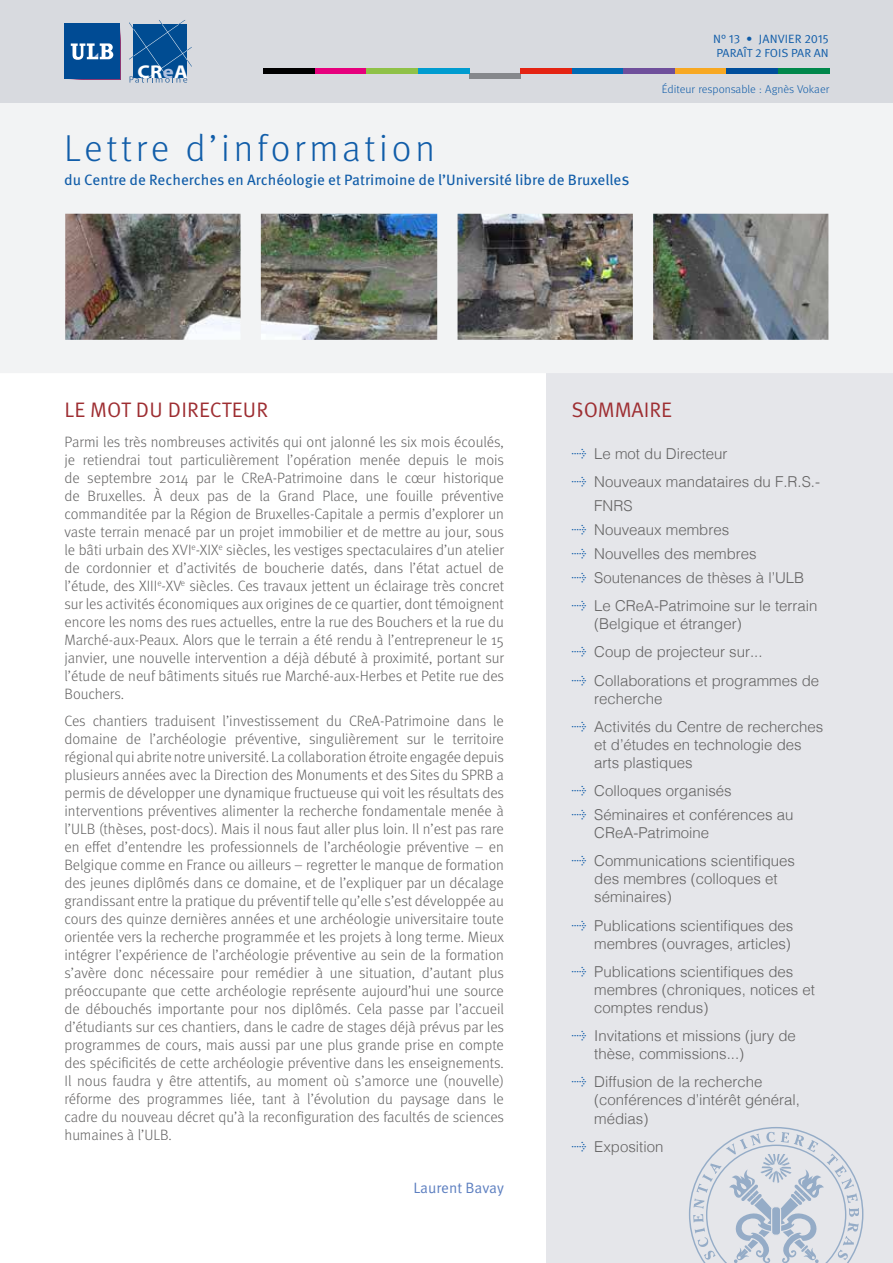
<style>
.page{position:relative;width:893px;height:1263px;background:#fff}
.page>*{position:absolute;margin:0;border:0;box-sizing:border-box;transform-origin:0 0}
.t1{font:300 37.5px "Meta OT";letter-spacing:.1em;color:#115da9}
.t2{font:21px "Meta OT Norm";color:#9e2e32}
.t3{font:700 18.6px "Myriad Pro";color:#fff;scale:1.12 1}
.t4{font:300 15px/18px "Meta OT";color:#646363;text-align:justify}
.t5{font:300 15px/18px "Helvetica";color:#646363}
.t6{font:15px "Meta OT";color:#115da9}
.t7{font:15px "Meta OT Norm";letter-spacing:-.005em;color:#5d7fc0}
.t8{font:12px "Meta OT Norm";letter-spacing:.01em;color:#115da9}
.t9{font:11.7px "Meta OT Norm";color:#115da9;scale:1.04 1}
.t10{font:300 11.25px "Meta OT";letter-spacing:-.005em;color:#115da9;scale:1.04 1}
.s1{color:#b0c1e0}
.s2{font-size:16.5px}
.s3{font-family:"Meta OT";font-size:19.5px;color:#115da9}
</style>
<div class="page">
<div style="left:546px;top:196px;width:347px;height:1067px;background:#e5e6ea"></div>
<svg style="left:0;top:103px;width:893px;height:270px;fill:#f2f3f4"></svg>
<div style="left:0;top:0;width:893px;height:103px;background:#d8dadf"></div>
<div style="left:64px;top:23px;width:56px;height:56px;background:#004b94"></div>
<svg style="left:71px;top:43px;width:42px;height:17px"></svg>
<svg style="left:129px;top:20px;width:63px;height:63px"></svg>
<div style="left:264px;top:69px;width:51px;height:5px;background:#000"></div>
<div style="left:315px;top:69px;width:51px;height:5px;background:#e6007d"></div>
<div style="left:366px;top:69px;width:52px;height:5px;background:#8fc148"></div>
<div style="left:469px;top:74px;width:52px;height:5px;background:#86888c"></div>
<div style="left:521px;top:69px;width:51px;height:5px;background:#e42313"></div>
<div style="left:572px;top:69px;width:51px;height:5px;background:#006ab4"></div>
<div style="left:418px;top:69px;width:51px;height:5px;background:#009cd0"></div>
<div style="left:624px;top:69px;width:51px;height:5px;background:#6f4f9b"></div>
<div style="left:675px;top:69px;width:51px;height:5px;background:#f7a823"></div>
<div style="left:726px;top:69px;width:52px;height:5px;background:#004e9b"></div>
<div style="left:778px;top:69px;width:51px;height:5px;background:#00874b"></div>
<svg style="left:689px;top:1127px;width:174px;height:136px"></svg>
<p class="t3" style="left:138px;top:60px;width:46px">CR<span class="s1">e</span>A</p>
<h1 class="t1" style="left:64px;top:126px;width:372px">Lettre d’information</h1>
<p class="t6" style="left:64px;top:171px;width:567px">du Centre de Recherches en Archéologie et Patrimoine de l’Université libre de Bruxelle<span class="s2">s</span></p>
<p class="t8" style="left:713px;top:32px;width:117px">N° 13 • JANVIER 2015</p>
<p class="t9" style="left:716px;top:46px;width:110px">PARAÎT 2 FOIS PAR AN</p>
<p class="t10" style="left:662px;top:82px;width:162px">Éditeur responsable : Agnès Vokaer</p>
<h2 class="t2" style="left:65px;top:397px;width:205px">LE MOT DU DIRECTEUR</h2>
<p class="t4" style="left:64px;top:433px;width:441px">Parmi les très nombreuses activités qui ont jalonné les six mois écoulés, je retiendrai tout particulièrement l’opération menée depuis le mois de septembre 2014 par le CReA-Patrimoine dans le cœur historique de Bruxelles. À deux pas de la Grand Place, une fouille préventive commanditée par la Région de Bruxelles-Capitale a permis d’explorer un vaste terrain menacé par un projet immobilier et de mettre au jour, sous le bâti urbain des XVI<sup>e</sup>-XIX<sup>e</sup> siècles, les vestiges spectaculaires d’un atelier de cordonnier et d’activités de boucherie datés, dans l’état actuel de l’étude, des XIII<sup>e</sup>-XV<sup>e</sup> siècles. Ces travaux jettent un éclairage très concret sur les activités économiques aux origines de ce quartier, dont témoignent encore les noms des rues actuelles, entre la rue des Bouchers et la rue du Marché-aux-Peaux. Alors que le terrain a été rendu à l’entrepreneur le 15 janvier, une nouvelle intervention a déjà débuté à proximité, portant sur l’étude de neuf bâtiments situés rue Marché-aux-Herbes et Petite rue des Bouchers.</p>
<p class="t4" style="left:64px;top:712px;width:441px">Ces chantiers traduisent l’investissement du CReA-Patrimoine dans le domaine de l’archéologie préventive, singulièrement sur le territoire régional qui abrite notre université. La collaboration étroite engagée depuis plusieurs années avec la Direction des Monuments et des Sites du SPRB a permis de développer une dynamique fructueuse qui voit les résultats des interventions préventives alimenter la recherche fondamentale menée à l’ULB (thèses, post-docs). Mais il nous faut aller plus loin. Il n’est pas rare en effet d’entendre les professionnels de l’archéologie préventive – en Belgique comme en France ou ailleurs – regretter le manque de formation des jeunes diplômés dans ce domaine, et de l’expliquer par un décalage grandissant entre la pratique du préventif telle qu’elle s’est développée au cours des quinze dernières années et une archéologie universitaire toute orientée vers la recherche programmée et les projets à long terme. Mieux intégrer l’expérience de l’archéologie préventive au sein de la formation s’avère donc nécessaire pour remédier à une situation, d’autant plus préoccupante que cette archéologie représente aujourd’hui une source de débouchés importante pour nos diplômés. Cela passe par l’accueil d’étudiants sur ces chantiers, dans le cadre de stages déjà prévus par les programmes de cours, mais aussi par une plus grande prise en compte des spécificités de cette archéologie préventive dans les enseignements.<br>Il nous faudra y être attentifs, au moment où s’amorce une (nouvelle) réforme des programmes liée, tant à l’évolution du paysage dans le cadre du nouveau décret qu’à la reconfiguration des facultés de sciences humaines à l’ULB.</p>
<p class="t7" style="left:413px;top:1179px;width:92px">Laurent Bavay</p>
<h2 class="t2" style="left:572px;top:397px;width:102px">SOMMAIRE</h2>
<p class="t5" style="left:572px;top:443px;width:158px"><span class="s3">→</span> Le mot du Directeur</p>
<p class="t5" style="left:594px;top:468px;width:227px;line-height:24px;text-indent:-23px"><span class="s3">→</span> Nouveaux mandataires du F.R.S.-<br>FNRS</p>
<p class="t5" style="left:572px;top:519px;width:159px"><span class="s3">→</span> Nouveaux membres</p>
<p class="t5" style="left:572px;top:543px;width:187px"><span class="s3">→</span> Nouvelles des membres</p>
<p class="t5" style="left:572px;top:567px;width:234px"><span class="s3">→</span> Soutenances de thèses à l’ULB</p>
<p class="t5" style="left:594px;top:596px;width:225px;text-indent:-23px"><span class="s3">→</span> Le CReA-Patrimoine sur le terrain (Belgique et étranger)</p>
<p class="t5" style="left:572px;top:642px;width:193px"><span class="s3">→</span> Coup de projecteur sur...</p>
<p class="t5" style="left:594px;top:670px;width:227px;text-indent:-23px"><span class="s3">→</span> Collaborations et programmes de recherche</p>
<p class="t5" style="left:594px;top:716px;width:231px;text-indent:-23px"><span class="s3">→</span> Activités du Centre de recherches et d’études en technologie des arts plastiques</p>
<p class="t5" style="left:572px;top:781px;width:162px"><span class="s3">→</span> Colloques organisés</p>
<p class="t5" style="left:594px;top:805px;width:201px;text-indent:-23px"><span class="s3">→</span> Séminaires et conférences au<br>CReA-Patrimoine</p>
<p class="t5" style="left:594px;top:851px;width:202px;text-indent:-23px"><span class="s3">→</span> Communications scientifiques des membres (colloques et séminaires)</p>
<p class="t5" style="left:572px;top:915px;width:223px;text-align:right"><span class="s3">→</span> Publications scientifiques des membres (ouvrages, articles)</p>
<p class="t5" style="left:594px;top:961px;width:222px;text-indent:-23px"><span class="s3">→</span> Publications scientifiques des membres (chroniques, notices et comptes rendus)</p>
<p class="t5" style="left:594px;top:1026px;width:203px;text-indent:-23px"><span class="s3">→</span> Invitations et missions (jury de thèse, commissions...)</p>
<p class="t5" style="left:594px;top:1072px;width:207px;text-indent:-23px"><span class="s3">→</span> Diffusion de la recherche (conférences d’intérêt général, médias)</p>
<p class="t5" style="left:572px;top:1136px;width:93px"><span class="s3">→</span> Exposition</p>
</div>
